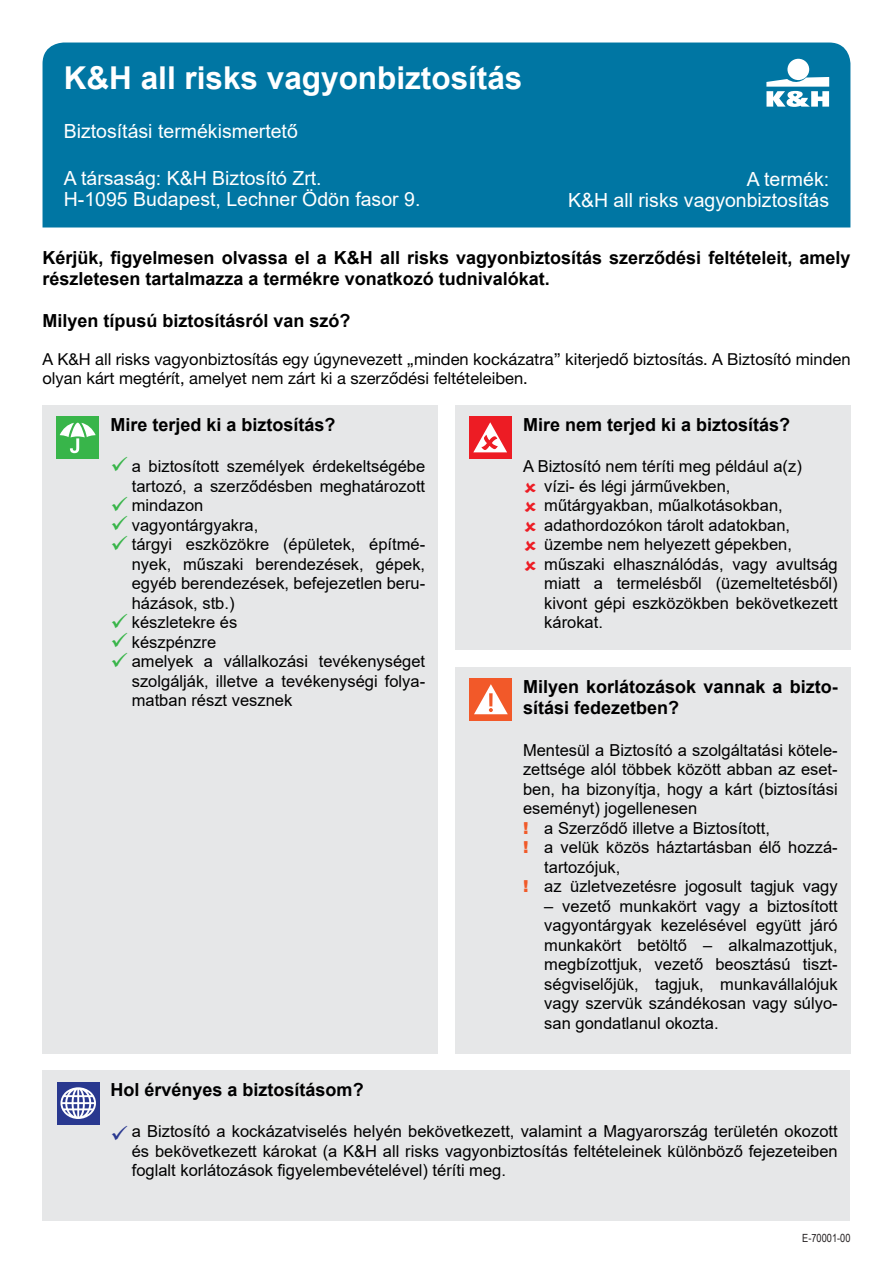
<style>
.page{position:relative;width:893px;height:1263px;background:#fff}
.page>*{position:absolute;margin:0;border:0;box-sizing:border-box;transform-origin:0 0}
.t1{font:700 31.5px "Arial";color:#fff}
.t2{font:19.5px "Arial";color:#fff}
.t3{font:700 18px/21px "Arial";color:#000}
.t4{font:16.5px/19.5px "Arial";color:#000;text-align:justify}
.t5{font:16.5px/19.5px "Helvetica Neue LT Pro";color:#000}
.t6{font:11.25px "Arial Narrow";color:#231f20}
.s1{font-weight:900;color:#f15a29}
</style>
<div class="page">
<div style="left:455px;top:667px;width:395px;height:386px;background:#e6e7e8"></div>
<div style="left:470px;top:679px;width:42px;height:42px;background:#f25929"></div>
<svg style="left:474px;top:684px;width:34px;height:30px"></svg>
<div style="left:43px;top:43px;width:807px;height:184px;background:#0076a3"></div>
<div style="left:43px;top:405px;width:395px;height:648px;background:#e6e7e8"></div>
<div style="left:56px;top:417px;width:43px;height:42px;background:#38b54a"></div>
<svg style="left:60px;top:422px;width:36px;height:31px"></svg>
<div style="left:455px;top:405px;width:395px;height:245px;background:#e6e7e8"></div>
<div style="left:469px;top:417px;width:42px;height:42px;background:#ed1c24"></div>
<svg style="left:473px;top:422px;width:34px;height:30px"></svg>
<div style="left:43px;top:1070px;width:807px;height:150px;background:#e6e7e8"></div>
<div style="left:57px;top:1082px;width:42px;height:42px;background:#29388f"></div>
<svg style="left:60px;top:1087px;width:36px;height:32px"></svg>
<div style="left:787px;top:59px;width:22px;height:21px;background:#fff;border-radius:50%"></div>
<svg style="left:766px;top:77px;width:63px;height:30px"></svg>
<p class="t1" style="left:64px;top:56px;width:460px">K&amp;H all risks vagyonbiztosítás</p>
<p class="t2" style="left:64px;top:118px;width:236px">Biztosítási termékismertető</p>
<p class="t2" style="left:64px;top:164px;width:259px">A társaság: K&amp;H Biztosító Zrt.</p>
<p class="t2" style="left:64px;top:185px;width:358px">H-1095 Budapest, Lechner Ödön fasor 9.</p>
<p class="t2" style="left:747px;top:165px;width:84px">A termék:</p>
<p class="t2" style="left:568px;top:186px;width:263px">K&amp;H all risks vagyonbiztosítás</p>
<p class="t3" style="left:43px;top:247px;width:809px">Kérjük, figyelmesen olvassa el a K&amp;H all risks vagyonbiztosítás szerződési feltételeit, amely részletesen tartalmazza a termékre vonatkozó tudnivalókat.</p>
<p class="t3" style="left:43px;top:310px;width:310px">Milyen típusú biztosításról van szó?</p>
<p class="t5" style="left:43px;top:349px;width:809px">A K&amp;H all risks vagyonbiztosítás egy úgynevezett „minden kockázatra” kiterjedő biztosítás. A Biztosító minden olyan kárt megtérít, amelyet nem zárt ki a szerződési feltételeiben.</p>
<p class="t3" style="left:111px;top:414px;width:227px">Mire terjed ki a biztosítás?</p>
<p class="t4" style="left:132px;top:456px;width:295px">a biztosított személyek érdekeltségébe tartozó, a szerződésben meghatározott mindazon</p>
<p class="t4" style="left:132px;top:515px;width:128px">vagyontárgyakra,</p>
<p class="t4" style="left:132px;top:534px;width:295px">tárgyi eszközökre (épületek, építmé&shy;nyek, műszaki berendezések, gépek, egyéb berendezések, befejezetlen beru&shy;házások, stb.)</p>
<p class="t4" style="left:132px;top:612px;width:107px">készletekre és</p>
<p class="t4" style="left:132px;top:632px;width:86px">készpénzre</p>
<p class="t4" style="left:132px;top:651px;width:295px">amelyek a vállalkozási tevékenységet szolgálják, illetve a tevékenységi folya&shy;matban részt vesznek</p>
<p class="t3" style="left:523px;top:414px;width:269px">Mire nem terjed ki a biztosítás?</p>
<p class="t4" style="left:523px;top:456px;width:280px">A Biztosító nem téríti meg például a(z)</p>
<p class="t4" style="left:544px;top:476px;width:188px">vízi- és légi járművekben,</p>
<p class="t4" style="left:544px;top:495px;width:240px">műtárgyakban, műalkotásokban,</p>
<p class="t4" style="left:544px;top:515px;width:247px">adathordozókon tárolt adatokban,</p>
<p class="t4" style="left:544px;top:534px;width:249px">üzembe nem helyezett gépekben,</p>
<p class="t4" style="left:544px;top:554px;width:295px">műszaki elhasználódás, vagy avultság miatt a termelésből (üzemeltetésből) kivont gépi eszközökben bekövetkezett károkat.</p>
<p class="t3" style="left:523px;top:676px;width:316px;line-height:21.6px">Milyen korlátozások vannak a bizto&shy;sítási fedezetben?</p>
<p class="t4" style="left:523px;top:740px;width:316px">Mentesül a Biztosító a szolgáltatási kötele&shy;zettsége alól többek között abban az eset&shy;ben, ha bizonyítja, hogy a kárt (biztosítási eseményt) jogellenesen</p>
<p class="t4" style="left:523px;top:818px;width:248px"><span class="s1">!</span> a Szerződő illetve a Biztosított,</p>
<p class="t4" style="left:544px;top:837px;width:295px;text-indent:-21px"><span class="s1">!</span> a velük közös háztartásban élő hozzá&shy;tartozójuk,</p>
<p class="t4" style="left:523px;top:876px;width:316px"><span class="s1">!</span> az üzletvezetésre jogosult tagjuk vagy</p>
<p class="t4" style="left:544px;top:896px;width:295px">– vezető munkakört vagy a biztosított vagyontárgyak kezelésével együtt járó munkakört betöltő – alkalmazottjuk, megbízottjuk, vezető beosztású tiszt&shy;ségviselőjük, tagjuk, munkavállalójuk vagy szervük szándékosan vagy súlyo&shy;san gondatlanul okozta.</p>
<p class="t3" style="left:111px;top:1079px;width:255px">Hol érvényes a biztosításom?</p>
<p class="t4" style="left:132px;top:1121px;width:707px">a Biztosító a kockázatviselés helyén bekövetkezett, valamint a Magyarország területén okozott és bekövetkezett károkat (a K&amp;H all risks vagyonbiztosítás feltételeinek különböző fejezeteiben foglalt korlátozások figyelembevételével) téríti meg.</p>
<p class="t6" style="left:802px;top:1229px;width:50px">E-70001-00</p>
</div>
